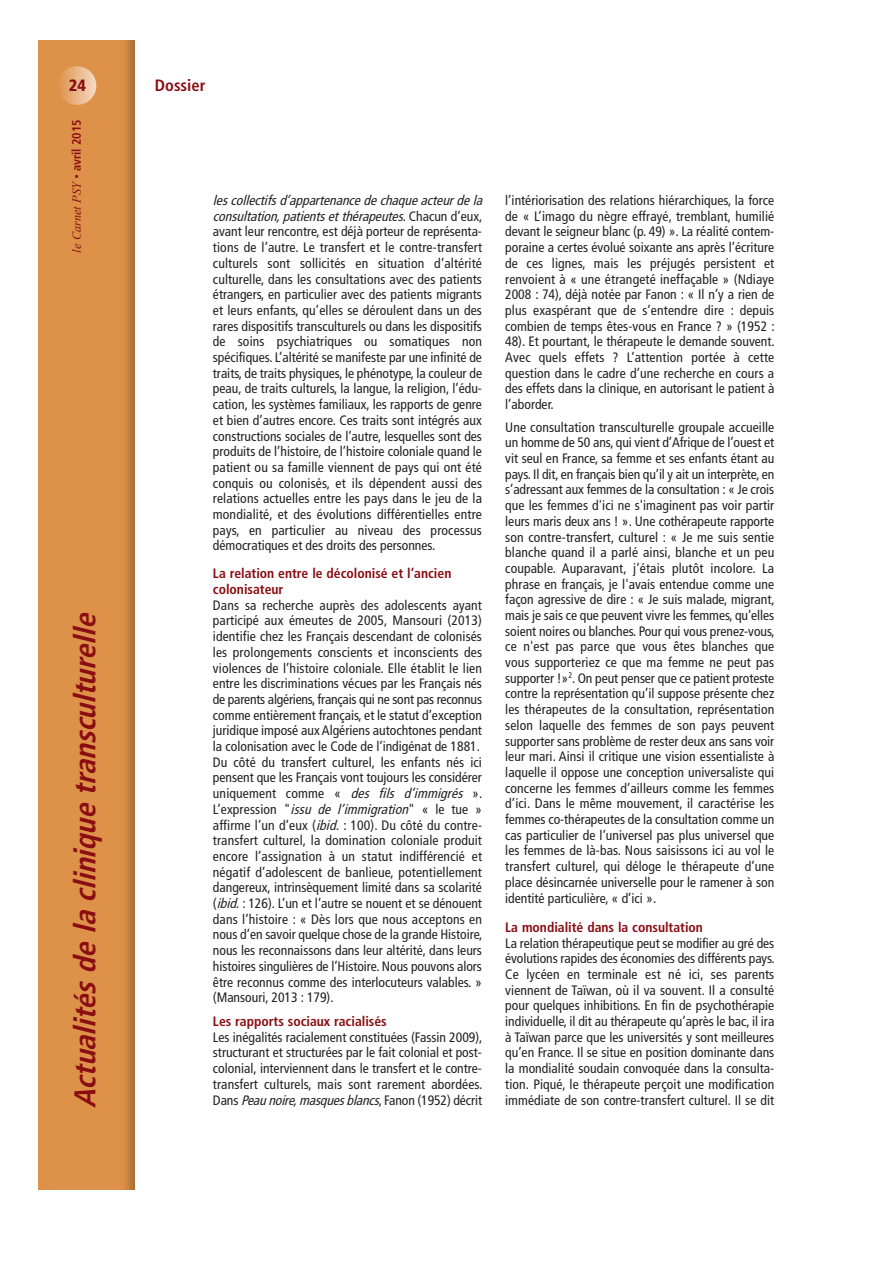
<style>
.page{position:relative;width:893px;height:1263px;background:#fff}
.page>*{position:absolute;margin:0;border:0;box-sizing:border-box;transform-origin:0 0}
.t1{font:italic 700 condensed 30px "Frutiger";color:#890d12}
.t2{font:700 condensed 16.35px "Frutiger";color:#890d12}
.t3{font:900 condensed 16.35px "Frutiger";color:#890d12}
.t4{font:condensed 13.65px/15.8px "Frutiger";color:#232122;text-align:justify}
.t5{font:700 condensed 13.65px/15.8px "Frutiger";color:#890d12}
.t6{font:italic 12.3px "Times New Roman";color:#890d12}
.s1{font-family:"Frutiger";font-weight:700;font-style:normal;font-stretch:condensed}
.s2{font-style:italic}
</style>
<div class="page">
<div style="left:39px;top:40px;width:96px;height:1149px;background:#de9149"></div>
<img style="left:61px;top:66px;width:35px;height:39px">
<p class="t3" style="left:69px;top:79px;width:19px">24</p>
<p class="t6" style="left:70px;top:253px;width:135px;rotate:-90deg">le Carnet PSY • <span class="s1">avril 2015</span></p>
<h1 class="t1" style="left:73px;top:1108px;width:503px;rotate:-90deg">Actualitésde la cliniq ue transculturelle</h1>
<p class="t2" style="left:155px;top:79px;width:52px">Dossier</p>
<p class="t4" style="left:213px;top:194px;width:274px;text-align:left"><span class="s2">lescollectifsd’appartenancedechaqueacteurdela consultation,patientsetthérapeutes</span>. C h a c u n d ’ e u x , avant leur rencontre, est déjà porteur de représenta&shy;tions de l’autre. Le transfert et le contre-transfert culturels sont sollicités en situation d’altérité culturelle, dans les consultations avec des patients étrangers, en particulier avec des patients migrants et leurs enfants, qu’elles se déroulent dans un des rares dispositifs transculturels ou dans les dispositifs de soins psychiatriques ou somatiques non spécifiques. L’altérité se manifeste par une infinité de traits, de traits physiques, le phénotype, la couleur de peau, de traits culturels, la langue, la religion, l’édu&shy;cation, les systèmes familiaux, les rapports de genre et bien d’autres encore. Ces traits sont intégrés aux constructions sociales de l’autre, lesquelles sont des produits de l’histoire, de l’histoire coloniale quand le patient ou sa famille viennent de pays qui ont été conquis ou colonisés, et ils dépendent aussi des relations actuelles entre les pays dans le jeu de la mondialité, et des évolutions différentielles entre pays, en particulier au niveau des processus démocratiques et des droits des personnes.</p>
<p class="t5" style="left:213px;top:567px;width:240px">La relation entre le décolonisé et l’ancien colonisateur</p>
<p class="t4" style="left:213px;top:598px;width:271px;text-align:left">Dans sa recherche auprès des adolescents ayant participé aux émeutes de 2005, Mansouri (2013) identifie chez les Français descendant de colonisés les prolongements conscients et inconscients des violences de l’histoire coloniale. Elle établit le lien entre les discriminations vécues par les Français nés de parents algériens, français qui ne sont pas reconnus comme entièrement français, et le statut d’exception juridique imposé aux Algériens autochtones pendant la colonisation avec le Code de l’indigénat de 1881.<br>Du côté du transfert culturel, les enfants nés ici pensent que les Français vont toujours les considérer uniquement comme « <span class="s2">des fils d’immigrés</span> ».<br>L’ ex p re s s i o n " <span class="s2">issu de l’immigration</span>" « l e t u e » affirme l’un d’eux (<span class="s2">ibid.</span>: 100). Du côté du contre&shy;transfert culturel, la domination coloniale produit encore l’assignation à un statut indifférencié et négatif d’adolescent de banlieue, potentiellement dangereux, intrinsèquement limité dans sa scolarité (<span class="s2">ibid.</span>: 126). L’un et l’autre se nouent et se dénouent dans l’histoire : « Dès lors que nous acceptons en nous d’en savoir quelque chose de la grande Histoire, nous les reconnaissons dans leur altérité, dans leurs histoires singulières de l’Histoire. Nous pouvons alors être reconnus comme des interlocuteurs valables. » (Mansouri, 2013 : 179).</p>
<p class="t5" style="left:213px;top:1015px;width:175px">Les rapports sociaux racialisés</p>
<p class="t4" style="left:213px;top:1030px;width:271px">Les inégalités racialement constituées (Fassin 2009), structurant et structurées par le fait colonial et post&shy;colonial, interviennent dans le transfert et le contre&shy;transfert culturels, mais sont rarement abordées.<br>D a n s <span class="s2">Peau noire,masquesblancs</span>, F a n o n ( 1 9 5 2 ) d é c r i t</p>
<p class="t4" style="left:505px;top:194px;width:271px">l’intériorisation des relations hiérarchiques, la force de « L’imago du nègre effrayé, tremblant, humilié devant le seigneur blanc (p. 49) ». La réalité contem&shy;poraine a certes évolué soixante ans après l’écriture de ces lignes, mais les préjugés persistent et renvoient à « une étrangeté ineffaçable » (Ndiaye 2008 : 74), déjà notée par Fanon : « Il n’y a rien de plus exaspérant que de s’entendre dire : depuis combien de temps êtes-vous en France ? » (1952 :<br>48). Et pourtant, le thérapeute le demande souvent.<br>Avec quels effets ? L’attention portée à cette question dans le cadre d’une recherche en cours a des effets dans la clinique, en autorisant le patient à l’aborder.</p>
<p class="t4" style="left:505px;top:420px;width:271px">Une consultation transculturelle groupale accueille un homme de 50 ans, qui vient d’Afrique de l’ouest et vit seul en France, sa femme et ses enfants étant au pays. Il dit, en français bien qu’il y ait un interprète, en s’adressant aux femmes de la consultation : « Je crois que les femmes d'ici ne s'imaginent pas voir partir leurs maris deux ans ! ». Une cothérapeute rapporte son contre-transfert, culturel : « Je me suis sentie blanche quand il a parlé ainsi, blanche et un peu coupable. Auparavant, j’étais plutôt incolore. La phrase en français, je l'avais entendue comme une façon agressive de dire : « Je suis malade, migrant, mais je sais ce que peuvent vivre les femmes, qu’elles soient noires ou blanches. Pour qui vous prenez-vous, ce n'est pas parce que vous êtes blanches que vous supporteriez ce que ma femme ne peut pas supporter !»<sup>2</sup>. On peut penser que ce patient proteste contre la représentation qu’il suppose présente chez les thérapeutes de la consultation, représentation selon laquelle des femmes de son pays peuvent supporter sans problème de rester deux ans sans voir leur mari. Ainsi il critique une vision essentialiste à laquelle il oppose une conception universaliste qui concerne les femmes d’ailleurs comme les femmes d’ici. Dans le même mouvement, il caractérise les femmes co-thérapeutes de la consultation comme un cas particulier de l’universel pas plus universel que les femmes de là-bas. Nous saisissons ici au vol le transfert culturel, qui déloge le thérapeute d’une place désincarnée universelle pour le ramener à son identité particulière, « d’ici ».</p>
<p class="t5" style="left:505px;top:920px;width:199px">La mondialité dans la consultation</p>
<p class="t4" style="left:505px;top:936px;width:271px">La relation thérapeutique peut se modifier au gré des évolutions rapides des économies des différents pays.<br>Ce lycéen en terminale est né ici, ses parents viennent de Taïwan, où il va souvent. Il a consulté pour quelques inhibitions. En fin de psychothérapie individuelle, il dit au thérapeute qu’après le bac, il ira à Taïwan parce que les universités y sont meilleures qu’en France. Il se situe en position dominante dans la mondialité soudain convoquée dans la consulta&shy;tion. Piqué, le thérapeute perçoit une modification immédiate de son contre-transfert culturel. Il se dit</p>
</div>
